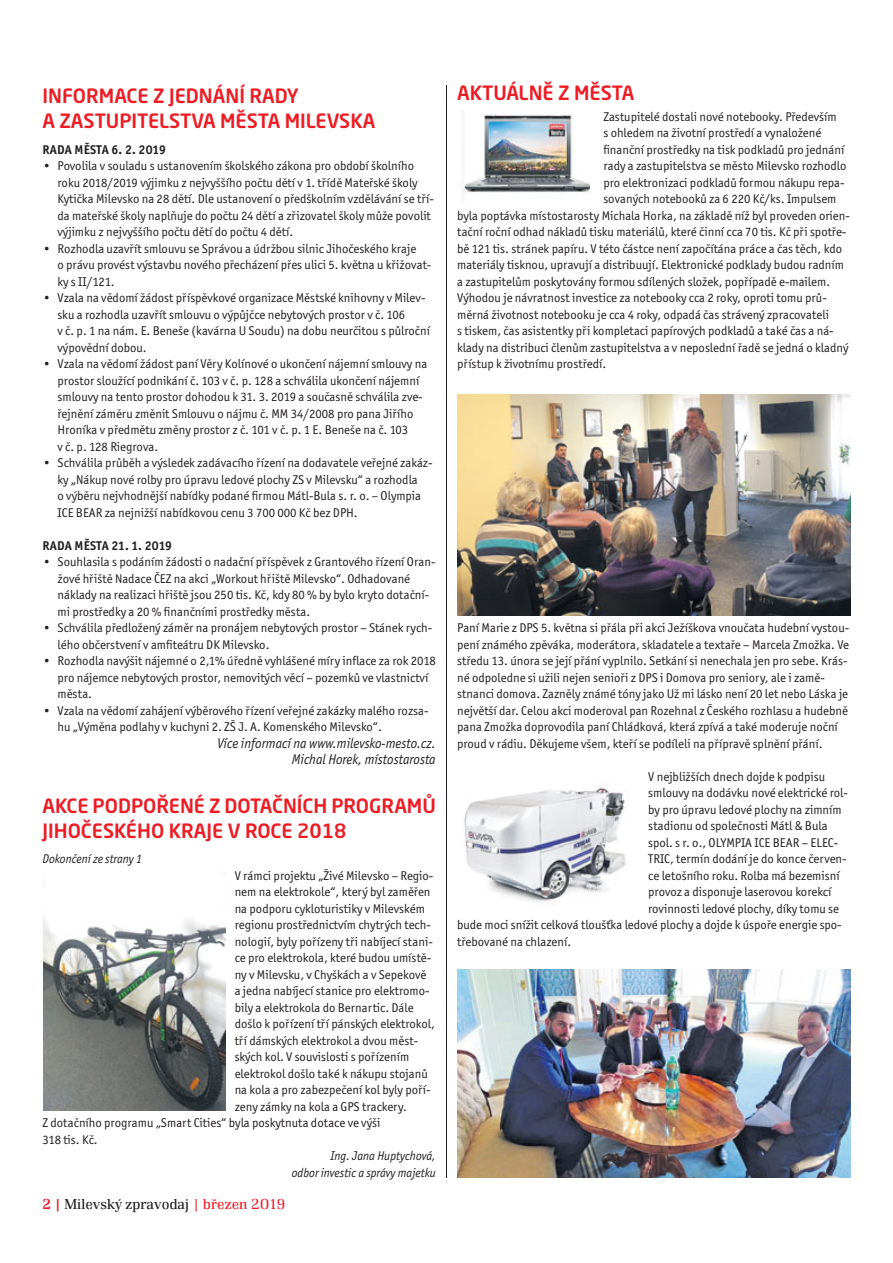
<style>
.page{position:relative;width:893px;height:1263px;background:#fff}
.page>*{position:absolute;margin:0;border:0;box-sizing:border-box;transform-origin:0 0}
.t1{font:500 19.5px/25.5px "Neo Sans Pro";color:#ed1c24}
.t2{font:300 15px "Renault TOT";color:#231f20}
.t3{font:italic 14.25px/16.5px "Officina Sans Itc TOT";color:#231f20;text-align:right;scale:.95 1}
.t4{font:12.75px/16.5px "Officina Sans Itc TOT";color:#231f20}
.t5{font:italic 12.75px/16.5px "Officina Sans Itc TOT";color:#231f20;text-align:right;scale:.95 1}
.t6{font:700 12.75px "Officina Sans Itc TOT";letter-spacing:.015em;color:#231f20}
.s1{font-weight:500;color:#ed1c24}
.s2{color:#ed1c24}
</style>
<div class="page">
<hr style="left:446px;top:85px;width:1px;height:1093px;background:#231f20">
<img style="left:463px;top:114px;width:127px;height:79px">
<img style="left:457px;top:394px;width:393px;height:222px">
<img style="left:457px;top:970px;width:393px;height:208px">
<img style="left:464px;top:787px;width:162px;height:115px">
<img style="left:43px;top:917px;width:182px;height:193px">
<h1 class="t1" style="left:43px;top:83px;width:335px">INFORMACE Z JEDNÁNÍ RADY<br>A ZASTUPITELSTVA MĚSTA MILEVSKA</h1>
<p class="t6" style="left:43px;top:144px;width:125px">RADA MĚSTA 6. 2. 2019</p>
<p class="t4" style="left:58px;top:159px;width:378px;text-indent:-15px">• Povolila v souladu s ustanovením školského zákona pro období školního roku 2018/2019 výjimku z nejvyššího počtu dětí v 1. třídě Mateřské školy Kytička Milevsko na 28 dětí. Dle ustanovení o předškolním vzdělávání se tří&shy;da mateřské školy naplňuje do počtu 24 dětí a zřizovatel školy může povolit výjimku z nejvyššího počtu dětí do počtu 4 dětí.</p>
<p class="t4" style="left:58px;top:241px;width:375px;text-indent:-15px">• Rozhodla uzavřít smlouvu se Správou a údržbou silnic Jihočeského kraje<br>o právu provést výstavbu nového přecházení přes ulici 5. května u křižovat&shy;ky s II/121.</p>
<p class="t4" style="left:58px;top:291px;width:374px;text-indent:-15px">• Vzala na vědomí žádost příspěvkové organizace Městské knihovny v Milev&shy;sku a rozhodla uzavřít smlouvu o výpůjčce nebytových prostor v č. 106<br>v č. p. 1 na nám. E. Beneše (kavárna U Soudu) na dobu neurčitou s půlroční výpovědní dobou.</p>
<p class="t4" style="left:58px;top:357px;width:371px;text-indent:-15px">• Vzala na vědomí žádost paní Věry Kolínové o ukončení nájemní smlouvy na prostor sloužící podnikání č. 103 v č. p. 128 a schválila ukončení nájemní smlouvy na tento prostor dohodou k 31. 3. 2019 a současně schválila zve&shy;řejnění záměru změnit Smlouvu o nájmu č. MM 34/2008 pro pana Jiřího Hroníka v předmětu změny prostor z č. 101 v č. p. 1 E. Beneše na č. 103<br>v č. p. 128 Riegrova.</p>
<p class="t4" style="left:58px;top:456px;width:377px;text-indent:-15px">• Schválila průběh a výsledek zadávacího řízení na dodavatele veřejné zakáz&shy;ky „Nákup nové rolby pro úpravu ledové plochy ZS v Milevsku“ a rozhodla<br>o výběru nejvhodnější nabídky podané firmou Mátl-Bula s. r. o. – Olympia ICE BEAR za nejnižší nabídkovou cenu 3 700 000 Kč bez DPH.</p>
<p class="t6" style="left:43px;top:540px;width:131px">RADA MĚSTA 21. 1. 2019</p>
<p class="t4" style="left:58px;top:555px;width:379px;text-indent:-15px">• Souhlasila s podáním žádosti o nadační příspěvek z Grantového řízení Oran&shy;žové hřiště Nadace ČEZ na akci „Workout hřiště Milevsko“. Odhadované náklady na realizaci hřiště jsou 250 tis. Kč, kdy 80 % by bylo kryto dotační&shy;mi prostředky a 20 % finančními prostředky města.</p>
<p class="t4" style="left:58px;top:621px;width:376px;text-indent:-15px">• Schválila předložený záměr na pronájem nebytových prostor – Stánek rych&shy;lého občerstvení v amfiteátru DK Milevsko.</p>
<p class="t4" style="left:58px;top:654px;width:380px;text-indent:-15px">• Rozhodla navýšit nájemné o 2,1% úředně vyhlášené míry inflace za rok 2018 pro nájemce nebytových prostor, nemovitých věcí – pozemků ve vlastnictví města.</p>
<p class="t4" style="left:58px;top:703px;width:373px;text-indent:-15px">• Vzala na vědomí zahájení výběrového řízení veřejné zakázky malého rozsa&shy;hu „Výměna podlahy v kuchyni 2. ZŠ J. A. Komenského Milevsko“.</p>
<p class="t3" style="left:218px;top:736px;width:231px">Více informací na www.milevsko-mesto.cz.<br>Michal Horek, místostarosta</p>
<h1 class="t1" style="left:43px;top:793px;width:395px">AKCE PODPOŘENÉ Z DOTAČNÍCH PROGRAMŮ<br>JIHOČESKÉHO KRAJE V ROCE 2018</h1>
<p class="t4" style="left:235px;top:868px;width:200px">V rámci projektu „Živé Milevsko – Regio-</p>
<p class="t4" style="left:235px;top:885px;width:197px">nem na elektrokole“, který byl zaměřen</p>
<p class="t4" style="left:235px;top:901px;width:192px">na podporu cykloturistiky v Milevském</p>
<p class="t4" style="left:235px;top:918px;width:198px">regionu prostřednictvím chytrých tech-</p>
<p class="t4" style="left:235px;top:934px;width:200px">nologií, byly pořízeny tři nabíjecí stani-</p>
<p class="t4" style="left:235px;top:951px;width:198px">ce pro elektrokola, které budou umístě-</p>
<p class="t4" style="left:235px;top:967px;width:193px">ny v Milevsku, v Chyškách a v Sepekově</p>
<p class="t4" style="left:235px;top:984px;width:196px">a jedna nabíjecí stanice pro elektromo-</p>
<p class="t4" style="left:235px;top:1000px;width:181px">bily a elektrokola do Bernartic. Dále</p>
<p class="t4" style="left:235px;top:1017px;width:202px">došlo k pořízení tří pánských elektrokol,</p>
<p class="t4" style="left:235px;top:1033px;width:185px">tří dámských elektrokol a dvou měst-</p>
<p class="t4" style="left:235px;top:1050px;width:176px">ských kol. V souvislosti s pořízením</p>
<p class="t4" style="left:235px;top:1066px;width:195px">elektrokol došlo také k nákupu stojanů</p>
<p class="t4" style="left:235px;top:1083px;width:198px">na kola a pro zabezpečení kol byly poří-</p>
<p class="t4" style="left:235px;top:1099px;width:174px">zeny zámky na kola a GPS trackery.</p>
<p class="t4" style="left:43px;top:1116px;width:339px">Z dotačního programu „Smart Cities“ byla poskytnuta dotace ve výši</p>
<p class="t4" style="left:43px;top:1132px;width:57px">318 tis. Kč.</p>
<p class="t5" style="left:292px;top:1149px;width:153px">Ing. Jana Huptychová,<br>odbor investic a správy majetku</p>
<p class="t5" style="left:43px;top:852px;width:106px">Dokončení ze strany 1</p>
<p class="t2" style="left:43px;top:1199px;width:245px"><span class="s1">2 |</span> Milevský zpravodaj <span class="s2">| březen 2019</span></p>
<h1 class="t1" style="left:457px;top:80px;width:179px">AKTUÁLNĚ Z MĚSTA</h1>
<p class="t4" style="left:603px;top:109px;width:235px">Zastupitelé dostali nové notebooky. Především</p>
<p class="t4" style="left:603px;top:126px;width:220px">s ohledem na životní prostředí a vynaložené</p>
<p class="t4" style="left:603px;top:142px;width:242px">finanční prostředky na tisk podkladů pro jednání</p>
<p class="t4" style="left:603px;top:159px;width:245px">rady a zastupitelstva se město Milevsko rozhodlo</p>
<p class="t4" style="left:603px;top:175px;width:243px">pro elektronizaci podkladů formou nákupu repa-</p>
<p class="t4" style="left:603px;top:192px;width:235px">sovaných notebooků za 6 220 Kč/ks. Impulsem</p>
<p class="t4" style="left:457px;top:208px;width:394px">byla poptávka místostarosty Michala Horka, na základě níž byl proveden orien-</p>
<p class="t4" style="left:457px;top:225px;width:391px">tační roční odhad nákladů tisku materiálů, které činní cca 70 tis. Kč při spotře-</p>
<p class="t4" style="left:457px;top:241px;width:386px">bě 121 tis. stránek papíru. V této částce není započítána práce a čas těch, kdo</p>
<p class="t4" style="left:457px;top:258px;width:388px">materiály tisknou, upravují a distribuují. Elektronické podklady budou radním</p>
<p class="t4" style="left:457px;top:274px;width:374px">a zastupitelům poskytovány formou sdílených složek, popřípadě e-mailem.</p>
<p class="t4" style="left:457px;top:291px;width:371px">Výhodou je návratnost investice za notebooky cca 2 roky, oproti tomu prů -</p>
<p class="t4" style="left:457px;top:307px;width:373px">měrná životnost notebooku je cca 4 roky, odpadá čas strávený zpracovateli</p>
<p class="t4" style="left:457px;top:324px;width:378px">s tiskem, čas asistentky při kompletaci papírových podkladů a také čas a ná -</p>
<p class="t4" style="left:457px;top:340px;width:393px">klady na distribuci členům zastupitelstva a v neposlední řadě se jedná o kladný</p>
<p class="t4" style="left:457px;top:357px;width:151px">pří stup k životnímu prostředí.</p>
<p class="t4" style="left:457px;top:621px;width:394px">Paní Marie z DPS 5. května si přála při akci Ježíškova vnoučata hudební vystou&shy;pení známého zpěváka, moderátora, skladatele a textaře – Marcela Zmožka. Ve středu 13. února se její přání vyplnilo. Setkání si nenechala jen pro sebe. Krás&shy;né odpoledne si užili nejen senioři z DPS i Domova pro seniory, ale i zamě&shy;stnanci domova. Zazněly známé tóny jako Už mi lásko není 20 let nebo Láska je největší dar. Celou akci moderoval pan Rozehnal z Českého rozhlasu a hudebně pana Zmožka doprovodila paní Chládková, která zpívá a také moderuje noční proud v rádiu. Děkujeme všem, kteří se podíleli na přípravě splnění přání.</p>
<p class="t4" style="left:648px;top:769px;width:178px">V nejbližších dnech dojde k podpisu</p>
<p class="t4" style="left:648px;top:786px;width:201px">smlouvy na dodávku nové elektrické rol-</p>
<p class="t4" style="left:648px;top:802px;width:195px">by pro úpravu ledové plochy na zimním</p>
<p class="t4" style="left:648px;top:819px;width:181px">stadionu od společnosti Mátl &amp; Bula</p>
<p class="t4" style="left:648px;top:835px;width:191px">spol. s r. o., OLYMPIA ICE BEAR – ELEC-</p>
<p class="t4" style="left:648px;top:852px;width:200px">TRIC, termín dodání je do konce červen-</p>
<p class="t4" style="left:648px;top:868px;width:193px">ce letošního roku. Rolba má bezemisní</p>
<p class="t4" style="left:648px;top:885px;width:185px">provoz a disponuje laserovou korekcí</p>
<p class="t4" style="left:648px;top:901px;width:192px">rovinnosti ledové plochy, díky tomu se</p>
<p class="t4" style="left:457px;top:918px;width:386px">bude moci snížit celková tloušťka ledové plochy a dojde k úspoře energie spo-</p>
<p class="t4" style="left:457px;top:934px;width:115px">třebované na chlazení.</p>
</div>
